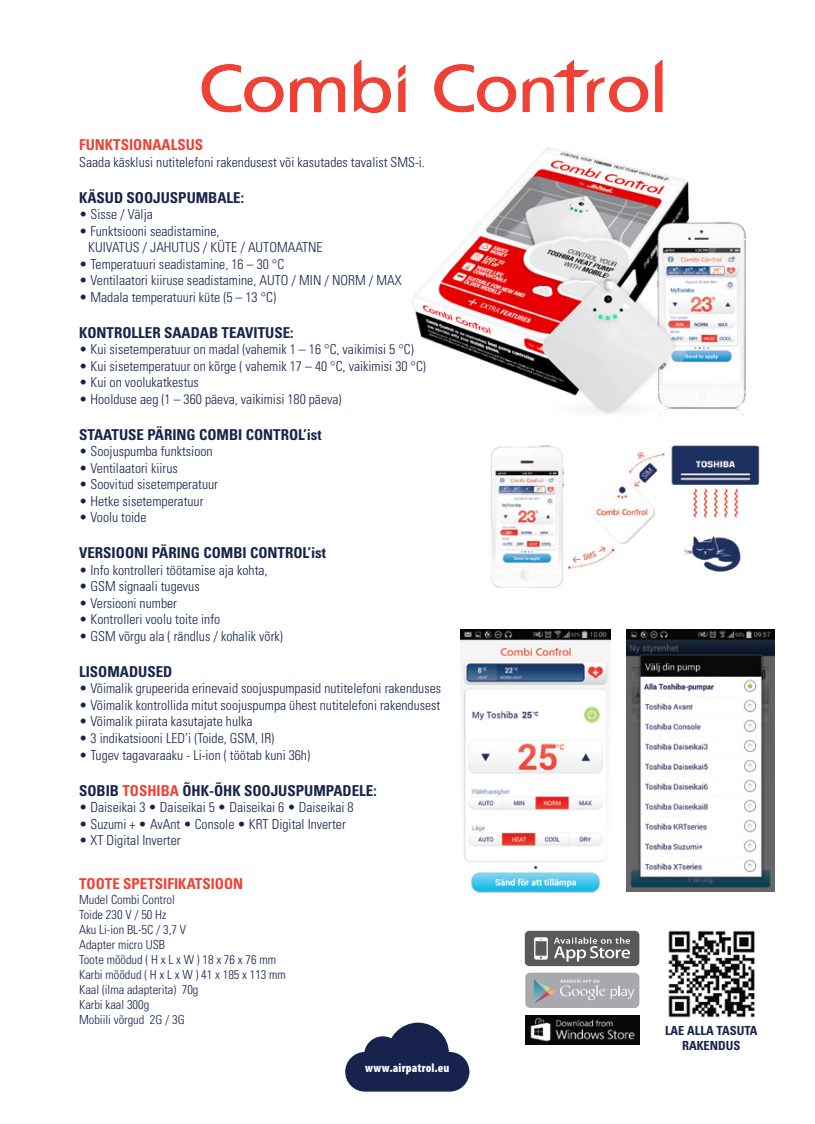
<style>
.page{position:relative;width:815px;height:1124px;background:#fff}
.page>*{position:absolute;margin:0;border:0;box-sizing:border-box;transform-origin:0 0}
.t1{font:700 condensed 15px "Univers LT Std";color:#17234c}
.t2{font:700 condensed 15px "Univers LT Std";color:#ef4135}
.t3{font:300 condensed 13.75px/16.5px "Univers LT Std";color:#17234c}
.t4{font:300 condensed 12.5px/15px "Univers LT Std";color:#17234c}
.t5{font:700 condensed 12.5px/15px "Univers LT Std";color:#17234c;text-align:center}
.t6{font:900 condensed 12.5px "Myriad Pro";letter-spacing:.015em;color:#fff}
.s1{color:#ef4135}
</style>
<div class="page">
<img style="left:491px;top:445px;width:269px;height:143px">
<svg style="left:434px;top:64px;width:82px;height:48px"></svg>
<svg style="left:523px;top:60px;width:125px;height:52px"></svg>
<svg style="left:655px;top:60px;width:7px;height:52px"></svg>
<svg style="left:202px;top:64px;width:81px;height:48px"></svg>
<svg style="left:290px;top:77px;width:55px;height:35px"></svg>
<svg style="left:354px;top:60px;width:37px;height:53px"></svg>
<svg style="left:398px;top:64px;width:7px;height:48px"></svg>
<img style="left:412px;top:147px;width:334px;height:269px">
<img style="left:526px;top:1015px;width:113px;height:29px">
<div style="left:525px;top:972px;width:114px;height:35px;background:#a7a9ac;border-radius:5px"></div>
<svg style="left:534px;top:979px;width:100px;height:23px"></svg>
<svg style="left:525px;top:930px;width:114px;height:35px"></svg>
<img style="left:668px;top:930px;width:87px;height:88px">
<img style="left:627px;top:629px;width:147px;height:262px">
<img style="left:460px;top:629px;width:151px;height:265px">
<div style="left:345px;top:1051px;width:124px;height:40px;background:#17234c;border-radius:20px"></div>
<div style="left:364px;top:1036px;width:38px;height:37px;background:#17234c;border-radius:50%"></div>
<div style="left:387px;top:1022px;width:62px;height:62px;background:#17234c;border-radius:50%"></div>
<p class="t2" style="left:79px;top:135px;width:126px">FUNKTSIONAALSUS</p>
<p class="t3" style="left:79px;top:153px;width:347px">Saada käsklusi nutitelefoni rakendusest või kasutades tavalist SMS-i.</p>
<p class="t1" style="left:79px;top:188px;width:167px">KÄSUD SOOJUSPUMBALE:</p>
<p class="t3" style="left:79px;top:206px;width:75px">• Sisse / Välja</p>
<p class="t3" style="left:88px;top:222px;width:236px;text-indent:-9px">• Funktsiooni seadistamine,<br>KUIVATUS / JAHUTUS / KÜTE / AUTOMAATNE</p>
<p class="t3" style="left:79px;top:255px;width:207px">• Temperatuuri seadistamine, 16 – 30 °C</p>
<p class="t3" style="left:79px;top:272px;width:324px">• Ventilaatori kiiruse seadistamine, AUTO / MIN / NORM / MAX</p>
<p class="t3" style="left:79px;top:288px;width:199px">• Madala temperatuuri küte (5 – 13 °C)</p>
<p class="t1" style="left:79px;top:323px;width:216px">KONTROLLER SAADAB TEAVITUSE:</p>
<p class="t3" style="left:79px;top:341px;width:336px">• Kui sisetemperatuur on madal (vahemik 1 – 16 °C, vaikimisi 5 °C)</p>
<p class="t3" style="left:79px;top:357px;width:348px">• Kui sisetemperatuur on kõrge ( vahemik 17 – 40 °C, vaikimisi 30 °C)</p>
<p class="t3" style="left:79px;top:374px;width:121px">• Kui on voolukatkestus</p>
<p class="t3" style="left:79px;top:390px;width:264px">• Hoolduse aeg (1 – 360 päeva, vaikimisi 180 päeva)</p>
<p class="t1" style="left:79px;top:425px;width:244px">STAATUSE PÄRING COMBI CONTROL’ist</p>
<p class="t3" style="left:79px;top:443px;width:135px">• Soojuspumba funktsioon</p>
<p class="t3" style="left:79px;top:459px;width:100px">• Ventilaatori kiirus</p>
<p class="t3" style="left:79px;top:476px;width:140px">• Soovitud sisetemperatuur</p>
<p class="t3" style="left:79px;top:492px;width:126px">• Hetke sisetemperatuur</p>
<p class="t3" style="left:79px;top:509px;width:69px">• Voolu toide</p>
<p class="t1" style="left:79px;top:543px;width:248px">VERSIOONI PÄRING COMBI CONTROL’ist</p>
<p class="t3" style="left:79px;top:561px;width:190px">• Info kontrolleri töötamise aja kohta,</p>
<p class="t3" style="left:79px;top:578px;width:122px">• GSM signaali tugevus</p>
<p class="t3" style="left:79px;top:594px;width:99px">• Versiooni number</p>
<p class="t3" style="left:79px;top:611px;width:143px">• Kontrolleri voolu toite info</p>
<p class="t3" style="left:79px;top:627px;width:205px">• GSM võrgu ala ( rändlus / kohalik võrk)</p>
<p class="t1" style="left:79px;top:662px;width:95px">LISOMADUSED</p>
<p class="t3" style="left:79px;top:680px;width:364px">• Võimalik grupeerida erinevaid soojuspumpasid nutitelefoni rakenduses</p>
<p class="t3" style="left:79px;top:696px;width:363px">• Võimalik kontrollida mitut soojuspumpa ühest nutitelefoni rakendusest</p>
<p class="t3" style="left:79px;top:713px;width:175px">• Võimalik piirata kasutajate hulka</p>
<p class="t3" style="left:79px;top:729px;width:197px">• 3 indikatsiooni LED’i (Toide, GSM, IR)</p>
<p class="t3" style="left:79px;top:746px;width:232px">• Tugev tagavaraaku - Li-ion ( töötab kuni 36h)</p>
<p class="t1" style="left:79px;top:780px;width:299px">SOBIB <span class="s1">TOSHIBA</span> ÕHK-ÕHK SOOJUSPUMPADELE:</p>
<p class="t3" style="left:79px;top:798px;width:276px">• Daiseikai 3 • Daiseikai 5 • Daiseikai 6 • Daiseikai 8</p>
<p class="t3" style="left:79px;top:815px;width:268px">• Suzumi + • AvAnt • Console • KRT Digital Inverter</p>
<p class="t3" style="left:79px;top:831px;width:103px">• XT Digital Inverter</p>
<p class="t2" style="left:79px;top:874px;width:166px">TOOTE SPETSIFIKATSIOON</p>
<p class="t4" style="left:79px;top:892px;width:208px">Mudel Combi Control<br>Toide 230 V / 50 Hz<br>Aku Li-ion BL-5C / 3,7 V<br>Adapter micro USB<br>Toote mõõdud ( H x L x W ) 18 x 76 x 76 mm<br>Karbi mõõdud ( H x L x W ) 41 x 185 x 113 mm<br>Kaal (ilma adapterita) 70g<br>Karbi kaal 300g<br>Mobiili võrgud 2G / 3G</p>
<p class="t6" style="left:365px;top:1060px;width:86px">www.airpatrol.eu</p>
<p class="t5" style="left:665px;top:1022px;width:94px">LAE ALLA TASUTA<br>RAKENDUS</p>
</div>
